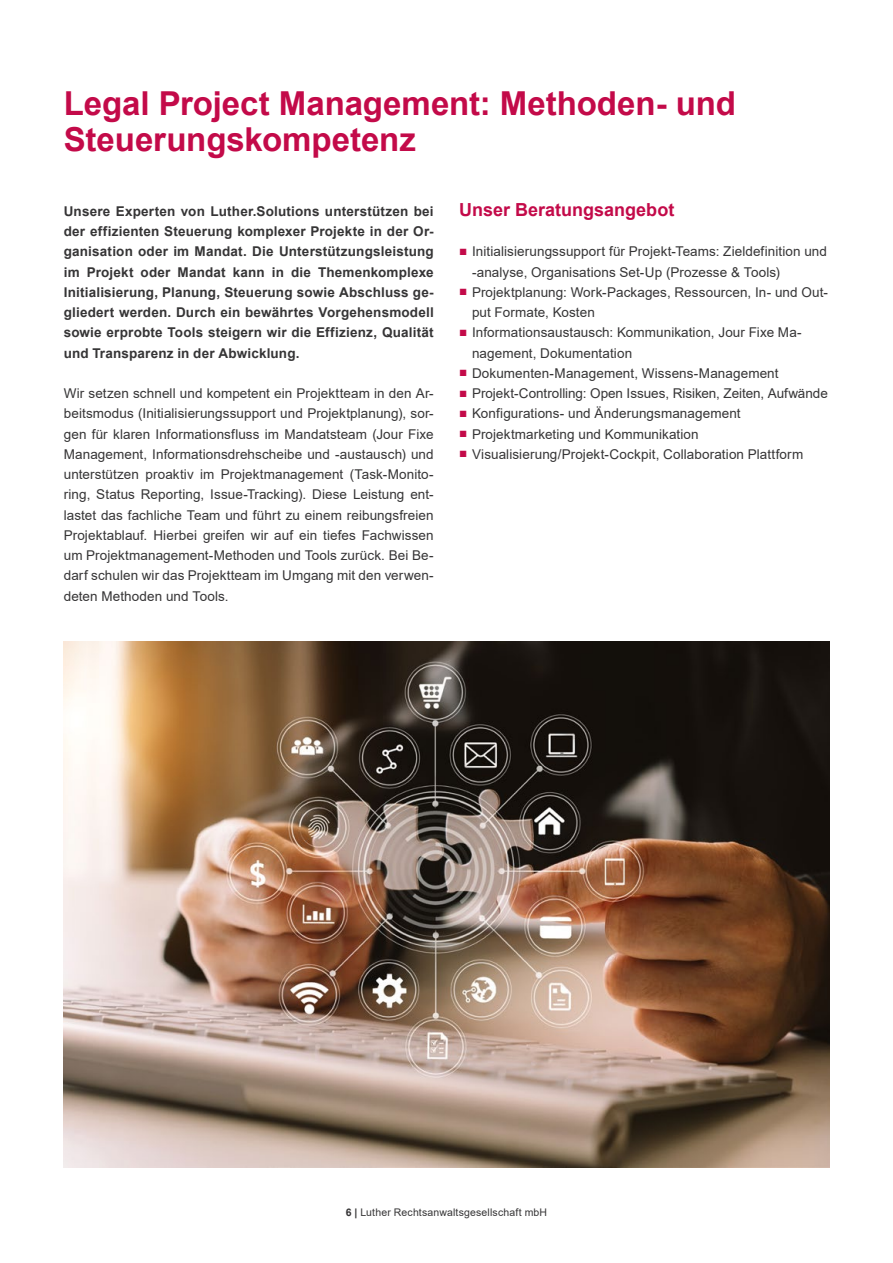
<style>
.page{position:relative;width:893px;height:1263px;background:#fff}
.page>*{position:absolute;margin:0;border:0;box-sizing:border-box;transform-origin:0 0}
.t1{font:700 33px/36px "Arial";letter-spacing:-.005em;color:#c30a49}
.t2{font:700 18px "Arial";color:#c30a49}
.Copy{font:13.5px/20.2px "Arial";letter-spacing:.005em;color:#363536}
.Einleitungstext_9pt{font:700 13.5px/20.2px "Arial";letter-spacing:.015em;color:#363536;text-align:justify}
.t3{font:10.5px "Arial";letter-spacing:.015em;color:#363536}
.s1{color:#c30a49}
.s2{font-weight:700}
</style>
<div class="page">
<img style="left:64px;top:641px;width:765px;height:527px">
<h1 class="t1" style="left:64px;top:86px;width:674px">Legal Project Management: Methoden- und<br>Steuerungskompetenz</h1>
<p class="Einleitungstext_9pt" style="left:64px;top:201px;width:371px">Unsere Experten von Luther.Solutions unterstützen bei der effizienten Steuerung komplexer Projekte in der Or&shy;ganisation oder im Mandat. Die Unterstützungsleistung im Projekt oder Mandat kann in die Themenkomplexe Initialisierung, Planung, Steuerung sowie Abschluss ge&shy;gliedert werden. Durch ein bewährtes Vorgehensmodell sowie erprobte Tools steigern wir die Effizienz, Qualität und Transparenz in der Abwicklung.</p>
<p class="Copy" style="left:64px;top:383px;width:371px;text-align:justify">Wir setzen schnell und kompetent ein Projektteam in den Ar&shy;beitsmodus (Initialisierungssupport und Projektplanung), sor&shy;gen für klaren Informationsfluss im Mandatsteam (Jour Fixe Management, Informationsdrehscheibe und -austausch) und unterstützen proaktiv im Projektmanagement (Task-Monito&shy;ring, Status Reporting, Issue-Tracking). Diese Leistung ent&shy;lastet das fachliche Team und führt zu einem reibungsfreien Projektablauf. Hierbei greifen wir auf ein tiefes Fachwissen um Projektmanagement-Methoden und Tools zurück. Bei Be&shy;darf schulen wir das Projektteam im Umgang mit den verwen&shy;deten Methoden und Tools.</p>
<h2 class="t2" style="left:459px;top:197px;width:217px">Unser Beratungsangebot</h2>
<p class="Copy" style="left:472px;top:241px;width:357px;text-indent:-13px"><span class="s1">■</span> Initialisierungssupport für Projekt-Teams: Zieldefinition und -analyse, Organisations Set-Up (Prozesse &amp; Tools)</p>
<p class="Copy" style="left:472px;top:282px;width:357px;text-indent:-13px"><span class="s1">■</span> Projektplanung: Work-Packages, Ressourcen, In- und Out&shy;put Formate, Kosten</p>
<p class="Copy" style="left:472px;top:322px;width:331px;text-indent:-13px"><span class="s1">■</span> Informationsaustausch: Kommunikation, Jour Fixe Ma&shy;nagement, Dokumentation</p>
<p class="Copy" style="left:459px;top:363px;width:321px"><span class="s1">■</span> Dokumenten-Management, Wissens-Management</p>
<p class="Copy" style="left:459px;top:383px;width:370px"><span class="s1">■</span> Projekt-Controlling: Open Issues, Risiken, Zeiten, Aufwände</p>
<p class="Copy" style="left:459px;top:403px;width:283px"><span class="s1">■</span> Konfigurations- und Änderungsmanagement</p>
<p class="Copy" style="left:459px;top:424px;width:241px"><span class="s1">■</span> Projektmarketing und Kommunikation</p>
<p class="Copy" style="left:459px;top:444px;width:345px"><span class="s1">■</span> Visualisierung/Projekt-Cockpit, Collaboration Plattform</p>
<p class="t3" style="left:346px;top:1205px;width:203px"><span class="s2">6 |</span> Luther Rechtsanwaltsgesellschaft mbH</p>
</div>
